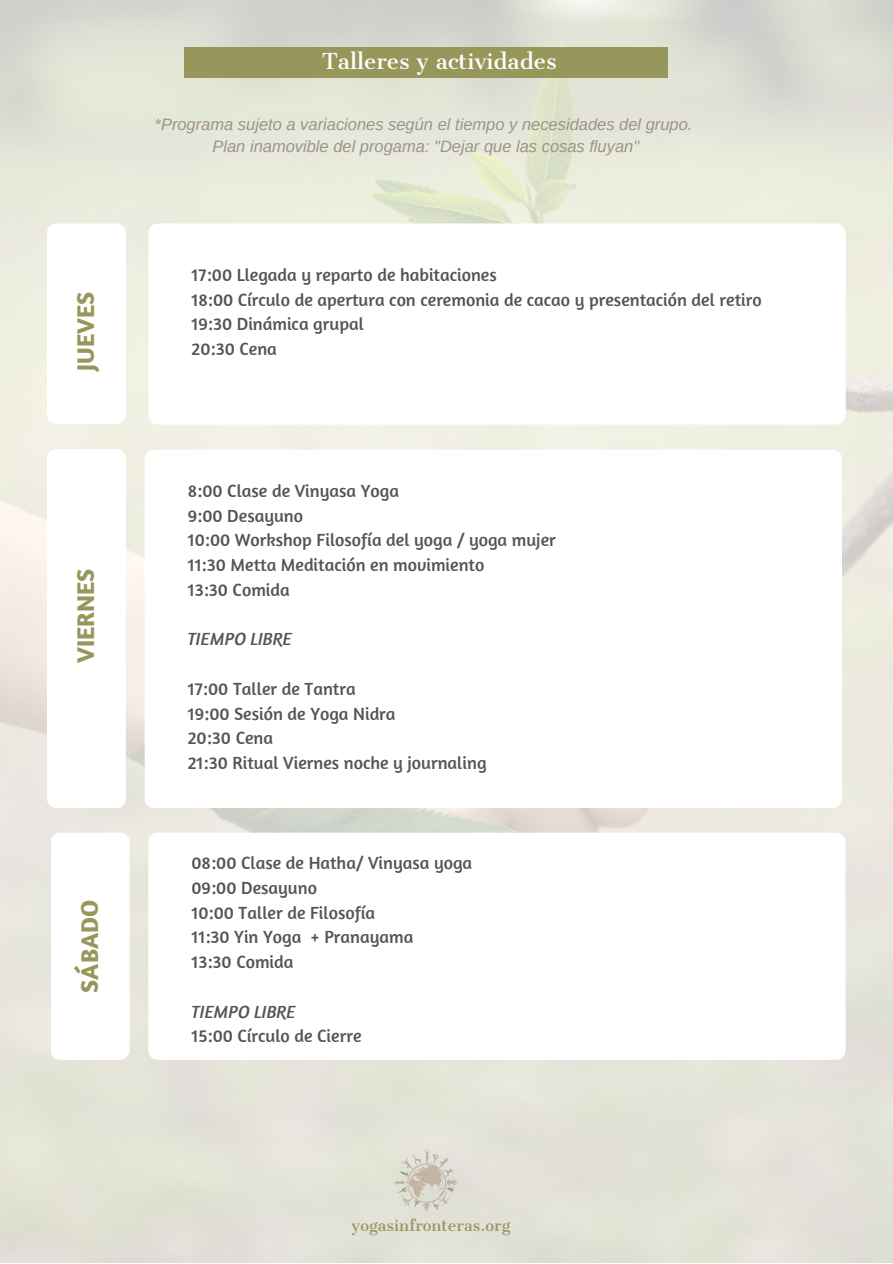
<style>
.page{position:relative;width:893px;height:1264px;background:#fff}
.page>*{position:absolute;margin:0;border:0;box-sizing:border-box;transform-origin:0 0}
.t1{font:700 24.75px "Amaranth";color:#98975b}
.t2{font:21px "Cantata One";color:#fff}
.t3{font:18px "Amaranth";color:#545454}
.t4{font:italic 18px "Amaranth";color:#545454}
.t5{font:italic 16.5px "Arimo";color:#9e9289}
.t6{font:15px "Cantata One";color:#98975b}
.s1{color:#b19b9d}
</style>
<div class="page">
<img style="left:0;top:0;width:892px;height:1262px">
<div style="left:148px;top:223px;width:697px;height:201px;background:#fff;border-radius:9px"></div>
<div style="left:47px;top:223px;width:79px;height:201px;background:#fff;border-radius:9px"></div>
<div style="left:47px;top:449px;width:79px;height:359px;background:#fff;border-radius:9px"></div>
<div style="left:51px;top:832px;width:78px;height:227px;background:#fff;border-radius:9px"></div>
<div style="left:145px;top:449px;width:696px;height:359px;background:#fff;border-radius:9px"></div>
<div style="left:148px;top:832px;width:697px;height:227px;background:#fff;border-radius:9px"></div>
<div style="left:184px;top:48px;width:483px;height:30px;background:#98975b"></div>
<img style="left:393px;top:1147px;width:65px;height:66px">
<p class="t1" style="left:70px;top:371px;width:80px;rotate:-90deg">JUEVES</p>
<p class="t1" style="left:70px;top:663px;width:96px;rotate:-90deg">VIERNES</p>
<p class="t1" style="left:74px;top:992px;width:94px;rotate:-90deg">SÁBADO</p>
<p class="t2" style="left:322px;top:48px;width:236px">Talleres y actividades</p>
<p class="t5" style="left:154px;top:115px;width:539px">*Programa sujeto a variaciones según el tiempo y necesidades del grupo.</p>
<p class="t5" style="left:212px;top:137px;width:428px">Plan inamovible del progama: "Dejar que las cosas fluyan<span class="s1">"</span></p>
<p class="t3" style="left:191px;top:263px;width:307px">17:00 Llegada y reparto de habitaciones</p>
<p class="t3" style="left:191px;top:288px;width:571px">18:00 Círculo de apertura con ceremonia de cacao y presentación del retiro</p>
<p class="t3" style="left:191px;top:313px;width:174px">19:30 Dinámica grupal</p>
<p class="t3" style="left:191px;top:337px;width:87px">20:30 Cena</p>
<p class="t3" style="left:188px;top:479px;width:213px">8:00 Clase de Vinyasa Yoga</p>
<p class="t3" style="left:188px;top:504px;width:117px">9:00 Desayuno</p>
<p class="t3" style="left:188px;top:529px;width:369px">10:00 Workshop Filosofía del yoga / yoga mujer</p>
<p class="t3" style="left:188px;top:553px;width:298px">11:30 Metta Meditación en movimiento</p>
<p class="t3" style="left:188px;top:578px;width:103px">13:30 Comida</p>
<p class="t4" style="left:188px;top:628px;width:106px">TIEMPO LIBRE</p>
<p class="t3" style="left:188px;top:677px;width:169px">17:00 Taller de Tantra</p>
<p class="t3" style="left:188px;top:702px;width:209px">19:00 Sesión de Yoga Nidra</p>
<p class="t3" style="left:188px;top:726px;width:87px">20:30 Cena</p>
<p class="t3" style="left:188px;top:751px;width:300px">21:30 Ritual Viernes noche y journaling</p>
<p class="t3" style="left:191px;top:851px;width:282px">08:00 Clase de Hatha/ Vinyasa yoga</p>
<p class="t3" style="left:191px;top:876px;width:127px">09:00 Desayuno</p>
<p class="t3" style="left:191px;top:901px;width:185px">10:00 Taller de Filosofía</p>
<p class="t3" style="left:191px;top:925px;width:223px">11:30 Yin Yoga + Pranayama</p>
<p class="t3" style="left:191px;top:950px;width:103px">13:30 Comida</p>
<p class="t4" style="left:191px;top:999px;width:106px">TIEMPO LIBRE</p>
<p class="t3" style="left:191px;top:1024px;width:171px">15:00 Círculo de Cierre</p>
<p class="t6" style="left:351px;top:1215px;width:160px">yogasinfronteras.org</p>
</div>
